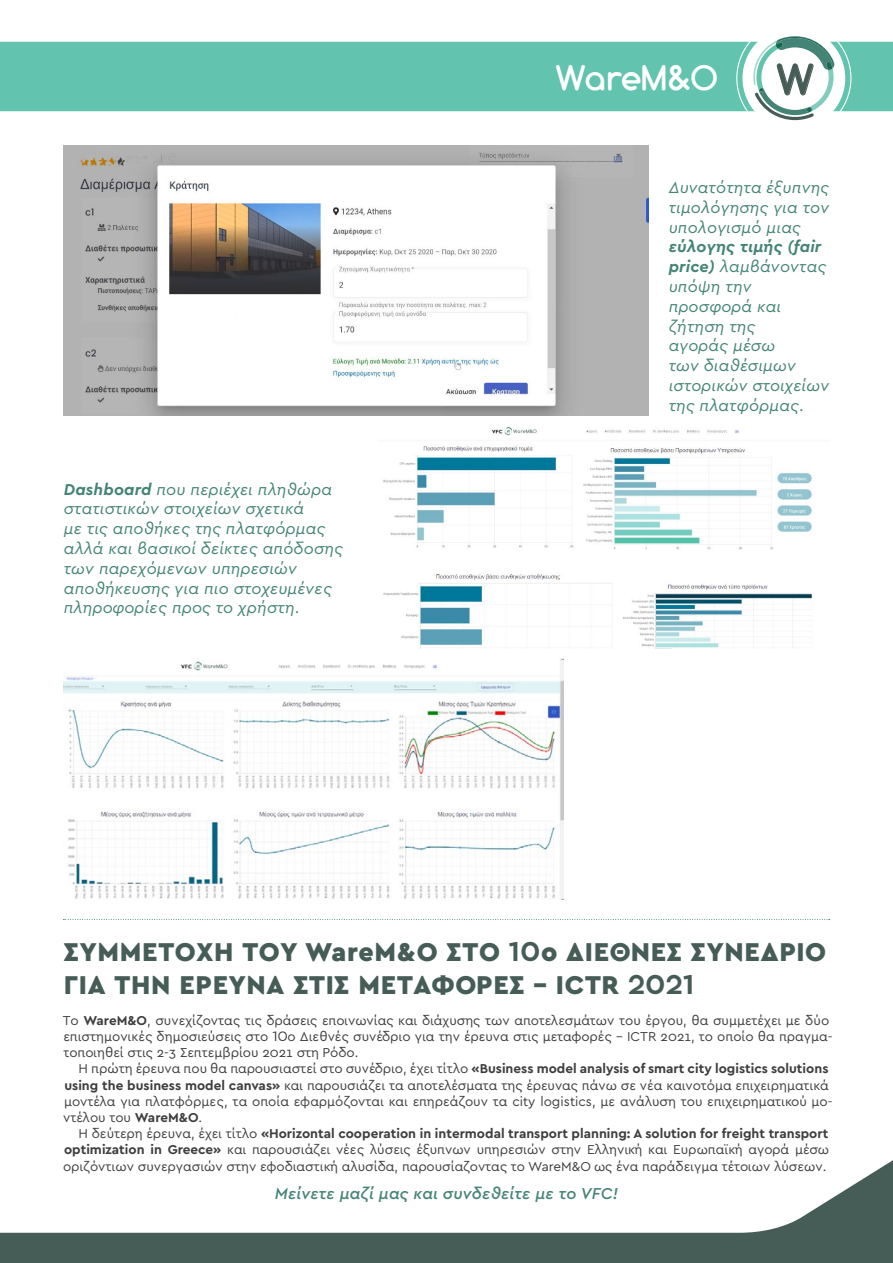
<style>
.page{position:relative;width:893px;height:1263px;background:#fff}
.page>*{position:absolute;margin:0;border:0;box-sizing:border-box;transform-origin:0 0}
.t1{font:700 42.3px "Comfortaa";color:#465c57}
.t2{font:700 34.95px "Comfortaa";color:#fff}
.t3{font:900 27px/32.4px "Cera Pro";letter-spacing:.025em;color:#465c57}
.t4{font:italic 16.5px/19.8px "Cera Pro";letter-spacing:.01em;color:#448476}
.t5{font:italic 500 16.5px "Cera Pro";letter-spacing:.01em;color:#448476}
.vasiko{font:13.5px/16.2px "Cera Pro";color:#3e3e3f}
.vasiko_first{font:13.5px/16.2px "Cera Pro";color:#3e3e3f}
.s1{font-weight:700}
.s2{font-family:"Zona Pro";font-weight:700}
.s3{font-family:"Zona Pro"}
</style>
<div class="page">
<svg style="left:0;top:42px;width:893px;height:206px"></svg>
<svg style="left:0;top:1160px;width:893px;height:103px"></svg>
<div style="left:742px;top:27px;width:103px;height:103px;background:#fff;border-radius:50%"></div>
<svg style="left:753px;top:36px;width:82px;height:84px"></svg>
<svg style="left:63px;top:919px;width:767px;height:1px"></svg>
<img style="left:64px;top:145px;width:584px;height:270px">
<img style="left:383px;top:427px;width:429px;height:221px">
<img style="left:64px;top:658px;width:499px;height:241px">
<h2 class="t2" style="left:556px;top:57px;width:163px">WareM&amp;O</h2>
<h1 class="t1" style="left:777px;top:55px;width:38px">W</h1>
<p class="t4" style="left:64px;top:478px;width:281px"><span class="s1">Dashboard</span> που περιέχει πληθώρα στατιστικών στοιχείων σχετικά<br>με τις αποθήκες της πλατφόρμας αλλά και βασικοί δείκτες απόδοσης των παρεχόμενων υπηρεσιών αποθήκευσης για πιο στοχευμένες πληροφορίες προς το χρήστη.</p>
<p class="t4" style="left:669px;top:177px;width:162px">Δυνατότητα έξυπνης τιμολόγησης για τον υπολογισμό μιας <span class="s1">εύλογης τιμής (fair price)</span> λαμβάνοντας υπόψη την προσφορά και ζήτηση της<br>αγοράς μέσω<br>των διαθέσιμων ιστορικών στοιχείων της πλατφόρμας.</p>
<p class="t3" style="left:64px;top:935px;width:764px">ΣΥΜΜΕΤΟΧΉ ΤΟΥ WareM&amp;O ΣΤΟ <span class="s2">10</span>ο ΔΙΕΘΝΈΣ ΣΥΝΈΔΡΙΟ<br>ΓΙΑ ΤΗΝ ΈΡΕΥΝΑ ΣΤΙΣ ΜΕΤΑΦΟΡΈΣ – ICTR <span class="s2">2021</span></p>
<p class="vasiko_first" style="left:63px;top:1012px;width:771px">Το <span class="s1">WareM&amp;O</span>, συνεχίζοντας τις δράσεις εποινωνίας και διάχυσης των αποτελεσμάτων του έργου, θα συμμετέχει με δύο επιστημονικές δημοσιεύσεις στο <span class="s3">10</span>ο Διεθνές συνέδριο για την έρευνα στις μεταφορές – ICTR 2021, το οποίο θα πραγμα&shy;τοποιηθεί στις 2-3 Σεπτεμβρίου 2021 στη Ρόδο.</p>
<p class="vasiko" style="left:63px;top:1060px;width:770px;text-indent:15px">Η πρώτη έρευνα που θα παρουσιαστεί στο συνέδριο, έχει τίτλο <span class="s1">«Business model analysis of smart city logistics solutions using the business model canvas»</span> και παρουσιάζει τα αποτελέσματα της έρευνας πάνω σε νέα καινοτόμα επιχειρηματικά μοντέλα για πλατφόρμες, τα οποία εφαρμόζονται και επηρεάζουν τα city logistics, με ανάλυση του επιχειρηματικού μο&shy;ντέλου του <span class="s1">WareM&amp;O</span>.</p>
<p class="vasiko" style="left:63px;top:1125px;width:768px;text-align:justify;text-indent:15px">Η δεύτερη έρευνα, έχει τίτλο <span class="s1">«Horizontal cooperation in intermodal transport planning: A solution for freight transport optimization in Greece»</span> και παρουσιάζει νέες λύσεις έξυπνων υπηρεσιών στην Ελληνική και Ευρωπαϊκή αγορά μέσω οριζόντιων συνεργασιών στην εφοδιαστική αλυσίδα, παρουσίαζοντας το WareM&amp;O ως ένα παράδειγμα τέτοιων λύσεων.</p>
<p class="t5" style="left:275px;top:1182px;width:345px">Μείνετε μαζί μας και συνδεθείτε με το VFC!</p>
</div>
